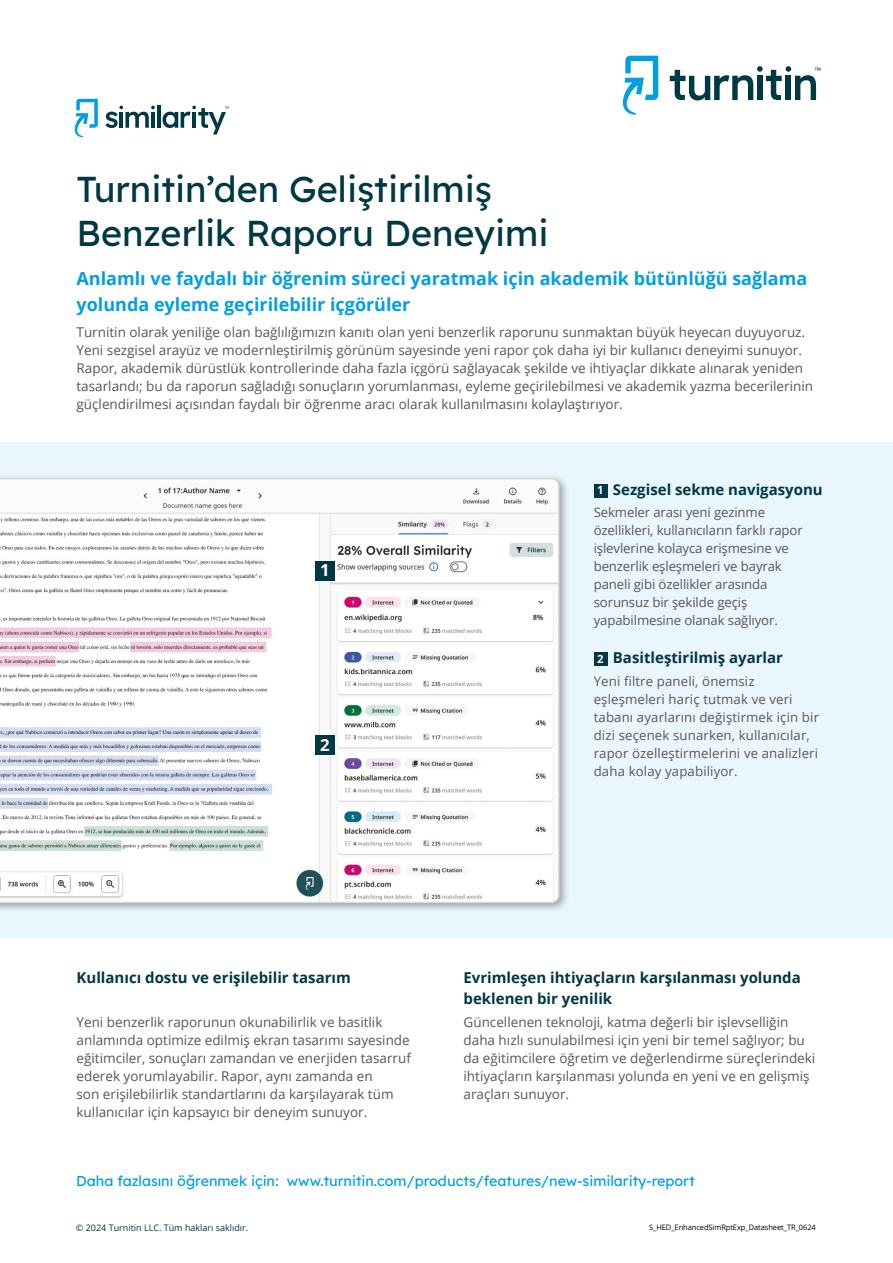
<style>
.page{position:relative;width:893px;height:1263px;background:#fff}
.page>*{position:absolute;margin:0;border:0;box-sizing:border-box;transform-origin:0 0}
.t1{font:36px/44px "Lexend Deca";color:#003843}
.t2{font:700 18px/25.5px "Open Sans";color:#009fe3}
.t3{font:700 16.8px "Open Sans";color:#fff}
.t4{font:700 15px/21px "Open Sans";color:#003843}
.t5{font:14.25px "Lexend Deca";color:#009fe3}
.t6{font:13.5px/18px "Open Sans";color:#575756}
.t7{font:13.2px/18px "Open Sans";letter-spacing:-.01em;color:#575756}
.t8{font:13.2px/18px "Open Sans";letter-spacing:.01em;color:#575756}
.t9{font:9px "Open Sans";color:#003843}
.t10{font:7.5px "Open Sans";letter-spacing:-.01em;color:#000}
.s1{font-size:11.25px;color:#fff}
</style>
<div class="page">
<svg style="left:623px;top:56px;width:35px;height:59px"></svg>
<svg style="left:670px;top:66px;width:150px;height:34px"></svg>
<div style="left:0;top:442px;width:893px;height:497px;background:#eaf6fe"></div>
<div style="left:594px;top:484px;width:13px;height:14px;background:#003843"></div>
<div style="left:594px;top:652px;width:13px;height:14px;background:#003843"></div>
<div style="left:0;top:473px;width:570px;height:440px;background:#000;opacity:.35"></div>
<svg style="left:0;top:478px;width:559px;height:425px;background:#efeff1"></svg>
<div style="left:315px;top:561px;width:20px;height:19px;background:#003843"></div>
<div style="left:315px;top:736px;width:20px;height:19px;background:#003843"></div>
<hr style="left:157px;top:106px;width:4px;height:22px;background:#003843">
<svg style="left:105px;top:106px;width:50px;height:22px"></svg>
<svg style="left:75px;top:99px;width:23px;height:38px"></svg>
<svg style="left:163px;top:106px;width:66px;height:28px"></svg>
<h1 class="t1" style="left:77px;top:163px;width:473px">Turnitin’den Geliştirilmiş<br>Benzerlik Raporu Deneyimi</h1>
<h2 class="t2" style="left:77px;top:266px;width:732px">Anlamlı ve faydalı bir öğrenim süreci yaratmak için akademik bütünlüğü sağlama yolunda eyleme geçirilebilir içgörüler</h2>
<p class="t6" style="left:77px;top:323px;width:738px">Turnitin olarak yeniliğe olan bağlılığımızın kanıtı olan yeni benzerlik raporunu sunmaktan büyük heyecan duyuyoruz.<br>Yeni sezgisel arayüz ve modernleştirilmiş görünüm sayesinde yeni rapor çok daha iyi bir kullanıcı deneyimi sunuyor.<br>Rapor, akademik dürüstlük kontrollerinde daha fazla içgörü sağlayacak şekilde ve ihtiyaçlar dikkate alınarak yeniden tasarlandı; bu da raporun sağladığı sonuçların yorumlanması, eyleme geçirilebilmesi ve akademik yazma becerilerinin güçlendirilmesi açısından faydalı bir öğrenme aracı olarak kullanılmasını kolaylaştırıyor.</p>
<p class="t3" style="left:320px;top:558px;width:11px">1</p>
<p class="t3" style="left:320px;top:733px;width:11px">2</p>
<p class="t4" style="left:597px;top:479px;width:227px"><span class="s1">1</span> Sezgisel sekme navigasyonu</p>
<p class="t7" style="left:594px;top:503px;width:210px">Sekmeler arası yeni gezinme özellikleri, kullanıcıların farklı rapor işlevlerine kolayca erişmesine ve benzerlik eşleşmeleri ve bayrak paneli gibi özellikler arasında sorunsuz bir şekilde geçiş yapabilmesine olanak sağlıyor.</p>
<p class="t4" style="left:597px;top:647px;width:187px"><span class="s1">2</span> Basitleştirilmiş ayarlar</p>
<p class="t8" style="left:594px;top:672px;width:227px">Yeni filtre paneli, önemsiz eşleşmeleri hariç tutmak ve veri tabanı ayarlarını değiştirmek için bir dizi seçenek sunarken, kullanıcılar, rapor özelleştirmelerini ve analizleri daha kolay yapabiliyor.</p>
<p class="t4" style="left:77px;top:967px;width:276px">Kullanıcı dostu ve erişilebilir tasarım</p>
<p class="t6" style="left:77px;top:1012px;width:336px">Yeni benzerlik raporunun okunabilirlik ve basitlik anlamında optimize edilmiş ekran tasarımı sayesinde eğitimciler, sonuçları zamandan ve enerjiden tasarruf ederek yorumlayabilir. Rapor, aynı zamanda en<br>son erişilebilirlik standartlarını da karşılayarak tüm kullanıcılar için kapsayıcı bir deneyim sunuyor.</p>
<p class="t4" style="left:464px;top:967px;width:339px">Evrimleşen ihtiyaçların karşılanması yolunda beklenen bir yenilik</p>
<p class="t6" style="left:464px;top:1012px;width:353px">Güncellenen teknoloji, katma değerli bir işlevselliğin daha hızlı sunulabilmesi için yeni bir temel sağlıyor; bu da eğitimcilere öğretim ve değerlendirme süreçlerindeki ihtiyaçların karşılanması yolunda en yeni ve en gelişmiş araçları sunuyor.</p>
<p class="t5" style="left:76px;top:1169px;width:620px">Daha fazlasını öğrenmek için: www.turnitin.com/products/features/new-similarity-report</p>
<p class="t9" style="left:76px;top:1221px;width:174px">© 2024 Turnitin LLC. Tüm hakları saklıdır.</p>
<p class="t10" style="left:649px;top:1222px;width:168px">S_HED_EnhancedSimRptExp_Datasheet_TR_0624</p>
</div>
